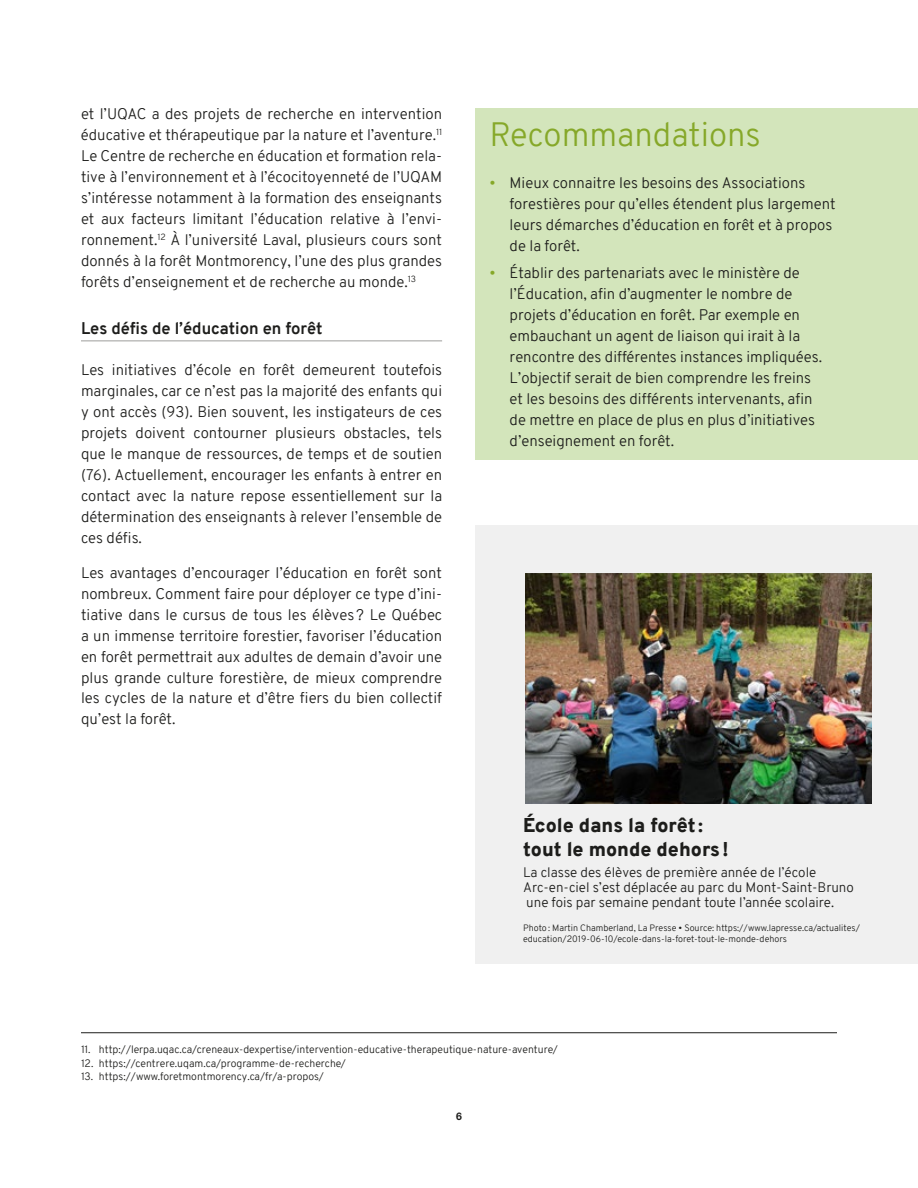
<style>
.page{position:relative;width:918px;height:1188px;background:#fff}
.page>*{position:absolute;margin:0;border:0;box-sizing:border-box;transform-origin:0 0}
.t1{font:300 33px "Overpass";color:#86a829}
.t2{font:900 19.5px/24px "Overpass";color:#1d1d1b}
.t3{font:700 16.5px "Overpass";color:#1d1d1b}
.t4{font:300 15px/21px "Overpass";color:#1d1d1b;text-align:justify}
.t5{font:300 13.5px/15px "Overpass";color:#1d1d1b}
.t6{font:300 10.5px "Overpass";color:#1d1d1b}
.t7{font:700 10.5px "Helvetica Neue LT Std";color:#1d1d1b}
.t8{font:300 9px/10.5px "Overpass";color:#1d1d1b}
.s1{color:#86a829}
</style>
<div class="page">
<hr style="left:81px;top:340px;width:361px;height:1px;background:#9d9d9c">
<hr style="left:81px;top:1032px;width:756px;height:1px;background:#1d1d1b">
<div style="left:476px;top:108px;width:442px;height:352px;background:#d3e5bb"></div>
<div style="left:476px;top:525px;width:442px;height:438px;background:#f0f0f0"></div>
<img style="left:526px;top:573px;width:346px;height:231px">
<p class="t4" style="left:81px;top:104px;width:363px">et l’UQAC a des projets de recherche en intervention éducative et thérapeutique par la nature et l’aventure.<sup>11<br></sup>Le Centre de recherche en éducation et formation rela&shy;tive à l’environnement et à l’écocitoyenneté de l’UQAM s’intéresse notamment à la formation des enseignants et aux facteurs limitant l’éducation relative à l’envi&shy;ronnement.<sup>12</sup> À l’université Laval, plusieurs cours sont donnés à la forêt Montmorency, l’une des plus grandes forêts d’enseignement et de recherche au monde.<sup>13</sup></p>
<p class="t3" style="left:81px;top:316px;width:243px">Les défis de l’éducation en forêt</p>
<p class="t4" style="left:81px;top:359px;width:363px">Les initiatives d’école en forêt demeurent toutefois marginales, car ce n’est pas la majorité des enfants qui y ont accès (93). Bien souvent, les instigateurs de ces projets doivent contourner plusieurs obstacles, tels que le manque de ressources, de temps et de soutien (76). Actuellement, encourager les enfants à entrer en contact avec la nature repose essentiellement sur la détermination des enseignants à relever l’ensemble de ces défis.</p>
<p class="t4" style="left:81px;top:562px;width:363px">Les avantages d’encourager l’éducation en forêt sont nombreux. Comment faire pour déployer ce type d’ini&shy;tiative dans le cursus de tous les élèves? Le Québec a un immense territoire forestier, favoriser l’éducation en forêt permettrait aux adultes de demain d’avoir une plus grande culture forestière, de mieux comprendre les cycles de la nature et d’être fiers du bien collectif qu’est la forêt.</p>
<h1 class="t1" style="left:489px;top:111px;width:273px">Recommandations</h1>
<p class="t4" style="left:510px;top:172px;width:328px;text-align:left;text-indent:-20px"><span class="s1">•</span> Mieux connaitre les besoins des Associations forestières pour qu’elles étendent plus largement leurs démarches d’éducation en forêt et à propos de la forêt.</p>
<p class="t4" style="left:510px;top:263px;width:314px;text-align:left;text-indent:-20px"><span class="s1">•</span> Établir des partenariats avec le ministère de l’Éducation, afin d’augmenter le nombre de projets d’éducation en forêt. Par exemple en embauchant un agent de liaison qui irait à la rencontre des différentes instances impliquées.<br>L’objectif serait de bien comprendre les freins et les besoins des différents intervenants, afin de mettre en place de plus en plus d’initiatives d’enseignement en forêt.</p>
<h2 class="t2" style="left:523px;top:813px;width:207px">École dans la forêt : tout le monde dehors!</h2>
<p class="t5" style="left:523px;top:865px;width:332px">La classe des élèves de première année de l’école<br>Arc-en-ciel s’est déplacée au parc du Mont-Saint-Bruno une fois par semaine pendant toute l’année scolaire.</p>
<p class="t8" style="left:523px;top:923px;width:338px">Photo: Martin Chamberland, La Presse • Source: https://www.lapresse.ca/actualites/ education/2019-06-10/ecole-dans-la-foret-tout-le-monde-dehors</p>
<p class="t6" style="left:81px;top:1042px;width:478px">11. http://lerpa.uqac.ca/creneaux-dexpertise/intervention-educative-therapeutique-nature-aventure/</p>
<p class="t6" style="left:81px;top:1055px;width:267px">12. https://centrere.uqam.ca/programme-de-recherche/</p>
<p class="t6" style="left:81px;top:1069px;width:245px">13. https://www.foretmontmorency.ca/fr/a-propos/</p>
<p class="t7" style="left:456px;top:1110px;width:7px">6</p>
</div>
